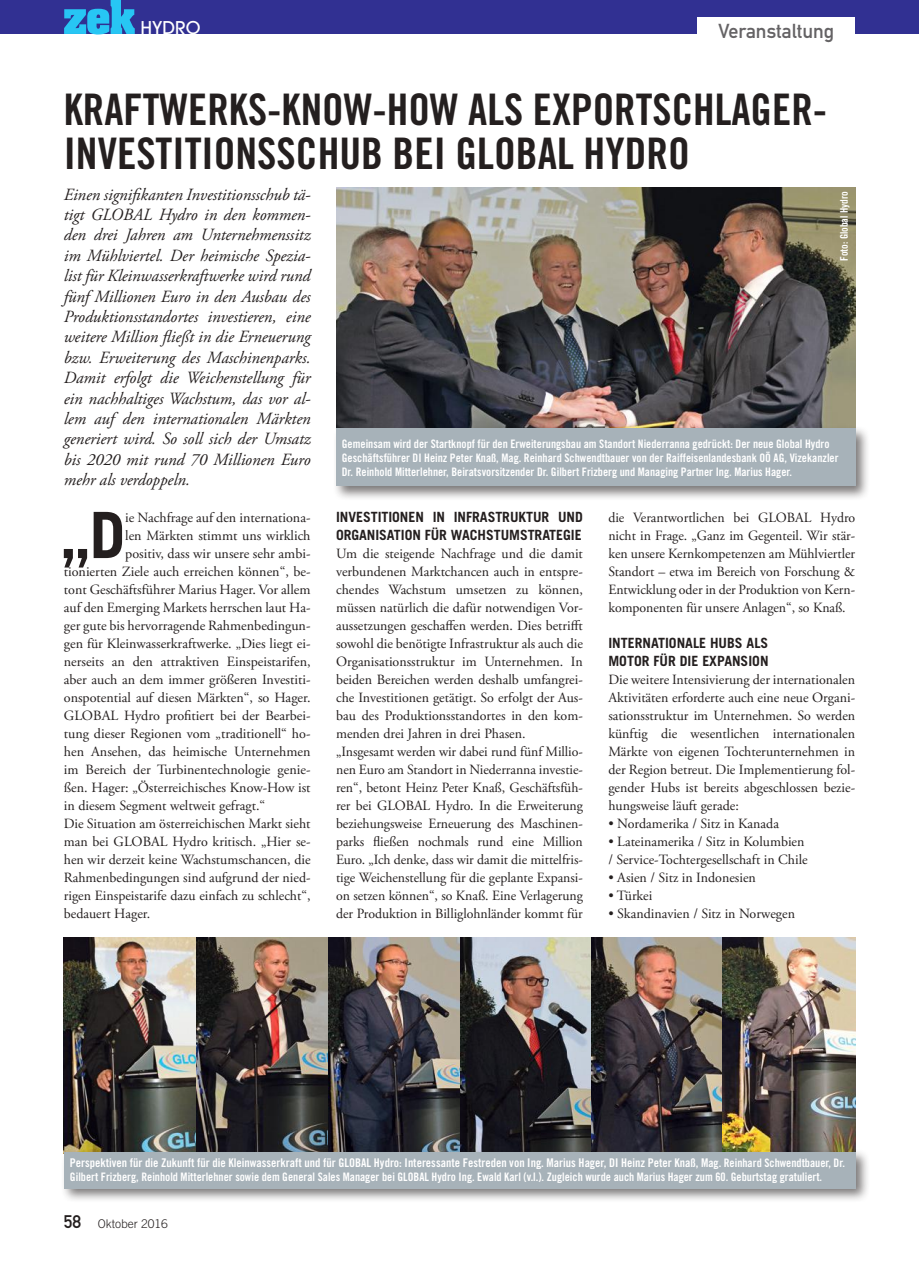
<style>
.page{position:relative;width:919px;height:1263px;background:#fff}
.page>*{position:absolute;margin:0;border:0;box-sizing:border-box;transform-origin:0 0}
.t1{font:700 63.9px "Trade Gothic";color:#241f1f}
.t2{font:43.5px/43.5px "Trade Gothic Bold Cond Twenty";color:#241f1f}
.t3{font:19.95px "DIN Mittelschrift";color:#656365}
.t4{font:500 17.4px "Avant Garde";color:#fff}
.t5{font:italic 17.1px/20.4px "Adobe Garamond Pro";letter-spacing:-.005em;color:#241f1f;text-align:justify}
.t6{font:14.1px/18px "Adobe Garamond Pro";color:#241f1f}
.t7{font:700 14.1px/18px "Trade Gothic";letter-spacing:-.005em;color:#241f1f}
.t8{font:12px "Trade Gothic Bold Cond Twenty";color:#fff}
.t9{font:300 12px "Trade Gothic";color:#241f1f}
.t10{font:11.7px/14.1px "Trade Gothic Bold Cond Twenty";color:#fff}
.t11{font:10.5px "Trade Gothic Bold Cond Twenty";color:#fff}
.s1{font-size:11.7px}
.s2{font-family:"DIN Mittelschrift Std";font-weight:400;font-size:18px}
</style>
<div class="page">
<div style="left:0;top:0;width:918px;height:34px;background:#313092"></div>
<svg style="left:64px;top:0;width:71px;height:35px"></svg>
<div style="left:697px;top:17px;width:158px;height:27px;background:#fff"></div>
<img style="left:336px;top:188px;width:519px;height:237px">
<img style="left:64px;top:937px;width:527px;height:212px">
<img style="left:591px;top:937px;width:264px;height:212px">
<div style="left:60px;top:1149px;width:810px;height:54px;background:#241f1f;opacity:.6"></div>
<div style="left:64px;top:1152px;width:791px;height:36px;background:#a7b2b9"></div>
<div style="left:333px;top:425px;width:537px;height:76px;background:#241f1f;opacity:.6"></div>
<div style="left:336px;top:428px;width:519px;height:58px;background:#a7b2b9"></div>
<p class="t4" style="left:140px;top:17px;width:62px">HYDRO</p>
<h3 class="t3" style="left:718px;top:19px;width:117px">Veranstaltung</h3>
<h2 class="t2" style="left:64px;top:87px;width:764px">KRAFTWERKS-KNOW-HOW ALS EXPORTSCHLAGER-<br>INVESTITIONSSCHUB BEI GLOBAL HYDRO</h2>
<p class="t5" style="left:64px;top:184px;width:248px">Einen signifikanten Investitionsschub tä&shy;tigt GLOBAL Hydro in den kommen&shy;den drei Jahren am Unternehmenssitz im Mühlviertel. Der heimische Spezia&shy;list für Kleinwasserkraftwerke wird rund fünf Millionen Euro in den Ausbau des Produktionsstandortes investieren, eine weitere Million fließt in die Erneuerung bzw. Erweiterung des Maschinenparks.<br>Damit erfolgt die Weichenstellung für ein nachhaltiges Wachstum, das vor al&shy;lem auf den internationalen Märkten generiert wird. So soll sich der Umsatz bis 2020 mit rund 70 Millionen Euro mehr als verdoppeln.</p>
<h1 class="t1" style="left:61px;top:496px;width:65px">„D</h1>
<p class="t6" style="left:125px;top:509px;width:187px">ie Nachfrage auf den internationa-</p>
<p class="t11" style="left:837px;top:261px;width:71px;rotate:-90deg">Foto: Global Hydro</p>
<p class="t10" style="left:342px;top:437px;width:498px">Gemeinsam wird der Startknopf für den Erweiterungsbau am Standort Niederranna gedrückt: Der neue Global Hydro<br>Geschäftsführer DI Heinz Peter Knaß, Mag. Reinhard Schwendtbauer von der Raiffeisenlandesbank OÖ AG, Vizekanzler<br>Dr. Reinhold Mitterlehner, Beiratsvorsitzender Dr. Gilbert Frizberg und Managing Partner Ing. Marius Hager.</p>
<p class="t7" style="left:336px;top:508px;width:248px">INVESTITIONEN IN INFRASTRUKTUR UND<br>ORGANISATION FÜR WACHSTUMSTRATEGIE</p>
<p class="t6" style="left:336px;top:545px;width:248px">Um die steigende Nachfrage und die damit verbundenen Marktchancen auch in entspre&shy;chendes Wachstum umsetzen zu können, müssen natürlich die dafür notwendigen Vor&shy;aussetzungen geschaffen werden. Dies betrifft sowohl die benötigte Infrastruktur als auch die Organisationsstruktur im Unternehmen. In beiden Bereichen werden deshalb umfangrei&shy;che Investitionen getätigt. So erfolgt der Aus&shy;bau des Produktionsstandortes in den kom&shy;menden drei Jahren in drei Phasen. „Insgesamt werden wir dabei rund fünf Millio&shy;nen Euro am Standort in Niederranna investie&shy;ren“, betont Heinz Peter Knaß, Geschäftsfüh&shy;rer bei GLOBAL Hydro. In die Erweiterung beziehungsweise Erneuerung des Maschinen&shy;parks fließen nochmals rund eine Million Euro. „Ich denke, dass wir damit die mittelfris&shy;tige Weichenstellung für die geplante Expansi&shy;on setzen können“, so Knaß. Eine Verlagerung der Produktion in Billiglohnländer kommt für</p>
<p class="t6" style="left:608px;top:509px;width:248px;text-align:justify">die Verantwortlichen bei GLOBAL Hydro nicht in Frage. „Ganz im Gegenteil. Wir stär&shy;ken unsere Kernkompetenzen am Mühlviertler Standort – etwa im Bereich von Forschung &amp; Entwicklung oder in der Produktion von Kern&shy;komponenten für unsere Anlagen“, so Knaß.</p>
<p class="t7" style="left:608px;top:634px;width:162px">INTERNATIONALE HUBS ALS<br>MOTOR FÜR DIE EXPANSION</p>
<p class="t6" style="left:608px;top:671px;width:248px;text-align:justify">Die weitere Intensivierung der internationalen Aktivitäten erforderte auch eine neue Organi&shy;sationsstruktur im Unternehmen. So werden künftig die wesentlichen internationalen Märkte von eigenen Tochterunternehmen in der Region betreut. Die Implementierung fol&shy;gender Hubs ist bereits abgeschlossen bezie&shy;hungsweise läuft gerade:</p>
<p class="t6" style="left:608px;top:815px;width:172px">• Nordamerika / Sitz in Kanada</p>
<p class="t6" style="left:608px;top:833px;width:201px">• Lateinamerika / Sitz in Kolumbien / Service-Tochtergesellschaft in Chile</p>
<p class="t6" style="left:608px;top:869px;width:149px">• Asien / Sitz in Indonesien</p>
<p class="t6" style="left:608px;top:887px;width:45px">• Türkei</p>
<p class="t6" style="left:608px;top:905px;width:188px">• Skandinavien / Sitz in Norwegen</p>
<p class="t6" style="left:125px;top:527px;width:187px">len Märkten stimmt uns wirklich</p>
<p class="t6" style="left:125px;top:545px;width:187px">positiv, dass wir unsere sehr ambi-</p>
<p class="t6" style="left:64px;top:563px;width:248px">tionierten Ziele auch erreichen können“, be-</p>
<p class="t6" style="left:64px;top:581px;width:248px">tont Geschäftsführer Marius Hager. Vor allem</p>
<p class="t6" style="left:64px;top:599px;width:248px">auf den Emerging Markets herrschen laut Ha-</p>
<p class="t6" style="left:64px;top:617px;width:248px">ger gute bis hervorragende Rahmenbedingun-</p>
<p class="t6" style="left:64px;top:635px;width:248px">gen für Kleinwasserkraftwerke. „Dies liegt ei-</p>
<p class="t6" style="left:64px;top:653px;width:248px">nerseits an den attraktiven Einspeistarifen,</p>
<p class="t6" style="left:64px;top:671px;width:248px">aber auch an dem immer größeren Investiti-</p>
<p class="t6" style="left:64px;top:689px;width:248px">onspotential auf diesen Märkten“, so Hager.</p>
<p class="t6" style="left:64px;top:707px;width:248px">GLOBAL Hydro profitiert bei der Bearbei-</p>
<p class="t6" style="left:64px;top:725px;width:248px">tung dieser Regionen vom „traditionell“ ho-</p>
<p class="t6" style="left:64px;top:743px;width:248px">hen Ansehen, das heimische Unternehmen</p>
<p class="t6" style="left:64px;top:761px;width:248px">im Bereich der Turbinentechnologie genie-</p>
<p class="t6" style="left:64px;top:779px;width:248px">ßen. Hager: „Österreichisches Know-How ist</p>
<p class="t6" style="left:64px;top:797px;width:203px">in diesem Segment weltweit gefragt.“</p>
<p class="t6" style="left:64px;top:815px;width:248px">Die Situation am österreichischen Markt sieht</p>
<p class="t6" style="left:64px;top:833px;width:248px">man bei GLOBAL Hydro kritisch. „Hier se-</p>
<p class="t6" style="left:64px;top:851px;width:248px">hen wir derzeit keine Wachstumschancen, die</p>
<p class="t6" style="left:64px;top:869px;width:248px">Rahmenbedingungen sind aufgrund der nied-</p>
<p class="t6" style="left:64px;top:887px;width:248px">rigen Einspeistarife dazu einfach zu schlecht“,</p>
<p class="t6" style="left:64px;top:905px;width:88px">bedauert Hager.</p>
<p class="t8" style="left:70px;top:1155px;width:776px">Perspektiven für die Zukunft für die Kleinwasserkraft und für GLOBAL Hydro: Interessante Festreden von Ing. Marius Hager, DI Heinz Peter Knaß, M<span class="s1">ag. Reinhard Schwendtbauer, Dr.</span></p>
<p class="t10" style="left:70px;top:1169px;width:753px">Gilbert Frizberg, Reinhold Mitterlehner sowie dem General Sales Manager bei GLOBAL Hydro Ing. Ewald Karl (v.l.). Zugleich wurde auch Marius Hager zum 60. Geburtstag gratuliert.</p>
<p class="t9" style="left:64px;top:1216px;width:106px"><span class="s2">58</span> Oktober 2016</p>
</div>
